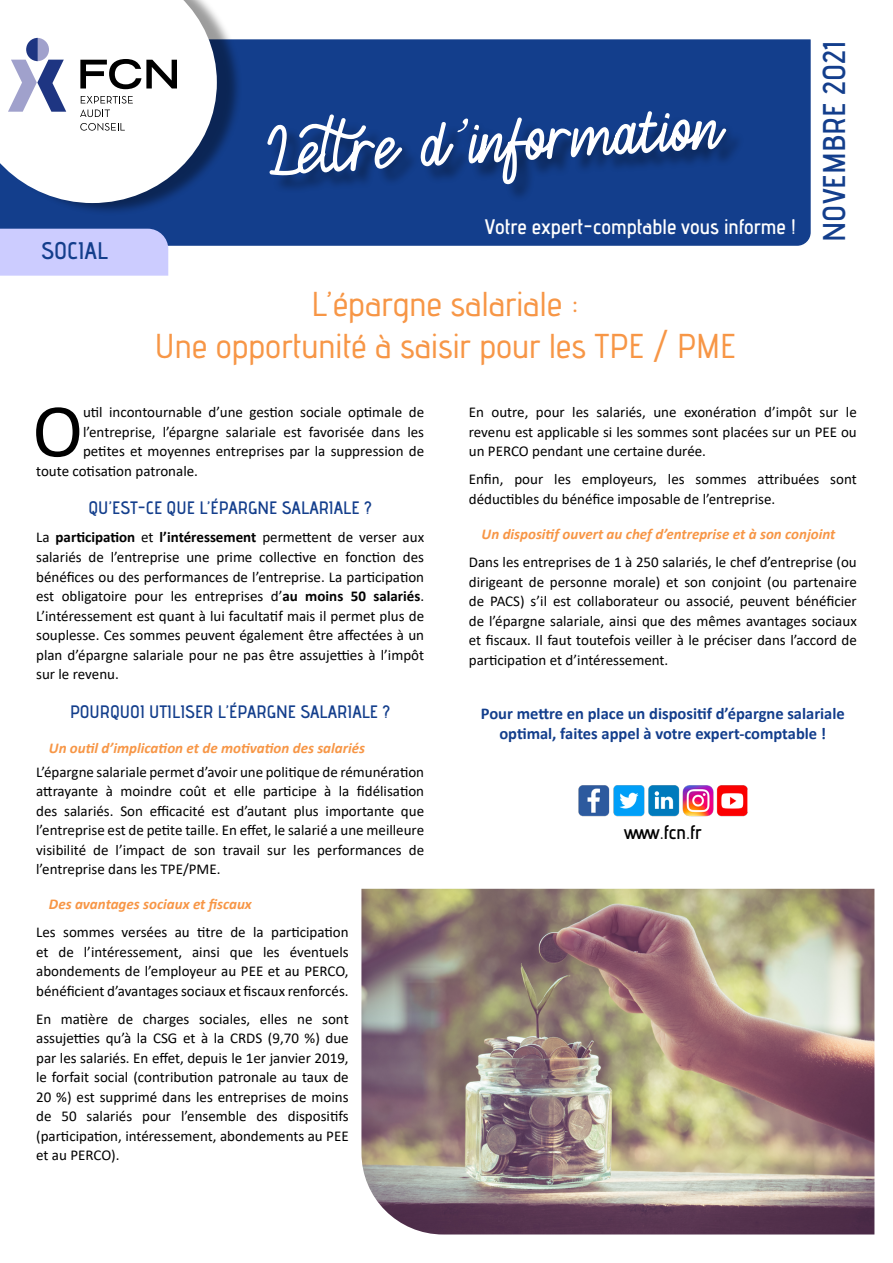
<style>
.page{position:relative;width:893px;height:1263px;background:#fff}
.page>*{position:absolute;margin:0;border:0;box-sizing:border-box;transform-origin:0 0}
.t1{font:76.5px "Calibri";color:#000}
.t2{font:34.5px/41.4px "advent Bd 1";color:#f79646;text-align:center}
.t3{font:31.5px "advent Bd 2";color:#133e8c}
.t4{font:24px "advent Bd 2";color:#133e8c}
.t5{font:21px "advent Bd 2";color:#fff}
.t6{font:19.5px "advent Bd 2";color:#000}
.t7{font:18px "advent Bd 2";color:#133e8c}
.t8{font:700 16.5px/19.8px "Calibri";color:#133e8c;text-align:center}
.t9{font:15px/19.5px "Calibri";color:#000;text-align:justify}
.t10{font:italic 700 15px "Calibri";color:#f79646}
.s1{font-weight:700}
</style>
<div class="page">
<div style="left:0;top:39px;width:811px;height:209px;background:#133e8c"></div>
<div style="left:0;top:0;width:242px;height:215px;background:#000;opacity:.39"></div>
<svg style="left:0;top:0;width:217px;height:203px"></svg>
<div style="left:270px;top:114px;width:474px;height:88px;background:#133e8c"></div>
<svg style="left:267px;top:111px;width:459px;height:73px"></svg>
<div style="left:0;top:229px;width:168px;height:47px;background:#ccf"></div>
<img style="left:361px;top:889px;width:513px;height:345px">
<img style="left:578px;top:785px;width:170px;height:32px">
<h3 class="t4" style="left:41px;top:236px;width:68px">SOCIAL</h3>
<h3 class="t5" style="left:485px;top:213px;width:313px">Votre expert-comptable vous informe !</h3>
<h2 class="t2" style="left:155px;top:283px;width:583px">L’épargne salariale :<br>Une opportunité à saisir pour les TPE / PME</h2>
<h3 class="t3" style="left:815px;top:242px;width:204px;rotate:-90deg">NOVEMBRE 2021</h3>
<h1 class="t1" style="left:32px;top:378px;width:52px">O</h1>
<p class="t9" style="left:83px;top:402px;width:343px">util incontournable d’une gestion sociale optimale de</p>
<p class="t9" style="left:83px;top:422px;width:343px">l’entreprise, l’épargne salariale est favorisée dans les</p>
<p class="t9" style="left:83px;top:441px;width:343px">petites et moyennes entreprises par la suppression de</p>
<p class="t9" style="left:36px;top:461px;width:163px">toute cotisation patronale.</p>
<p class="t7" style="left:89px;top:497px;width:285px">QU’EST-CE QUE L’ÉPARGNE SALARIALE ?</p>
<p class="t9" style="left:36px;top:527px;width:389px">La <span class="s1">participation</span> et <span class="s1">l’intéressement</span> permettent de verser aux salariés de l’entreprise une prime collective en fonction des bénéfices ou des performances de l’entreprise. La participation est obligatoire pour les entreprises d’<span class="s1">au moins 50 salariés</span>.<br>L’intéressement est quant à lui facultatif mais il permet plus de souplesse. Ces sommes peuvent également être affectées à un plan d’épargne salariale pour ne pas être assujetties à l’impôt sur le revenu.</p>
<p class="t7" style="left:70px;top:700px;width:322px">POURQUOI UTILISER L’ÉPARGNE SALARIALE ?</p>
<p class="t10" style="left:49px;top:737px;width:318px">Un outil d’implication et de motivation des salariés</p>
<p class="t9" style="left:36px;top:761px;width:389px">L’épargne salariale permet d’avoir une politique de rémunération attrayante à moindre coût et elle participe à la fidélisation des salariés. Son efficacité est d’autant plus importante que l’entreprise est de petite taille. En effet, le salarié a une meilleure visibilité de l’impact de son travail sur les performances de l’entreprise dans les TPE/PME.</p>
<p class="t10" style="left:49px;top:894px;width:204px">Des avantages sociaux et fiscaux</p>
<p class="t9" style="left:36px;top:922px;width:314px">Les sommes versées au titre de la participation et de l’intéressement, ainsi que les éventuels abondements de l’employeur au PEE et au PERCO, bénéficient d’avantages sociaux et fiscaux renforcés.</p>
<p class="t9" style="left:36px;top:1009px;width:314px">En matière de charges sociales, elles ne sont assujetties qu’à la CSG et à la CRDS (9,70 %) due par les salariés. En effet, depuis le 1er janvier 2019, le forfait social (contribution patronale au taux de 20 %) est supprimé dans les entreprises de moins de 50 salariés pour l’ensemble des dispositifs (participation, intéressement, abondements au PEE et au PERCO).</p>
<p class="t9" style="left:469px;top:402px;width:389px">En outre, pour les salariés, une exonération d’impôt sur le revenu est applicable si les sommes sont placées sur un PEE ou un PERCO pendant une certaine durée.</p>
<p class="t9" style="left:469px;top:469px;width:389px">Enfin, pour les employeurs, les sommes attribuées sont déductibles du bénéfice imposable de l’entreprise.</p>
<p class="t10" style="left:482px;top:523px;width:355px">Un dispositif ouvert au chef d’entreprise et à son conjoint</p>
<p class="t9" style="left:469px;top:552px;width:389px">Dans les entreprises de 1 à 250 salariés, le chef d’entreprise (ou dirigeant de personne morale) et son conjoint (ou partenaire de PACS) s’il est collaborateur ou associé, peuvent bénéficier de l’épargne salariale, ainsi que des mêmes avantages sociaux et fiscaux. Il faut toutefois veiller à le préciser dans l’accord de participation et d’intéressement.</p>
<p class="t8" style="left:481px;top:704px;width:365px">Pour mettre en place un dispositif d’épargne salariale optimal, faites appel à votre expert-comptable !</p>
<h3 class="t6" style="left:624px;top:820px;width:79px">www.fcn.fr</h3>
</div>
